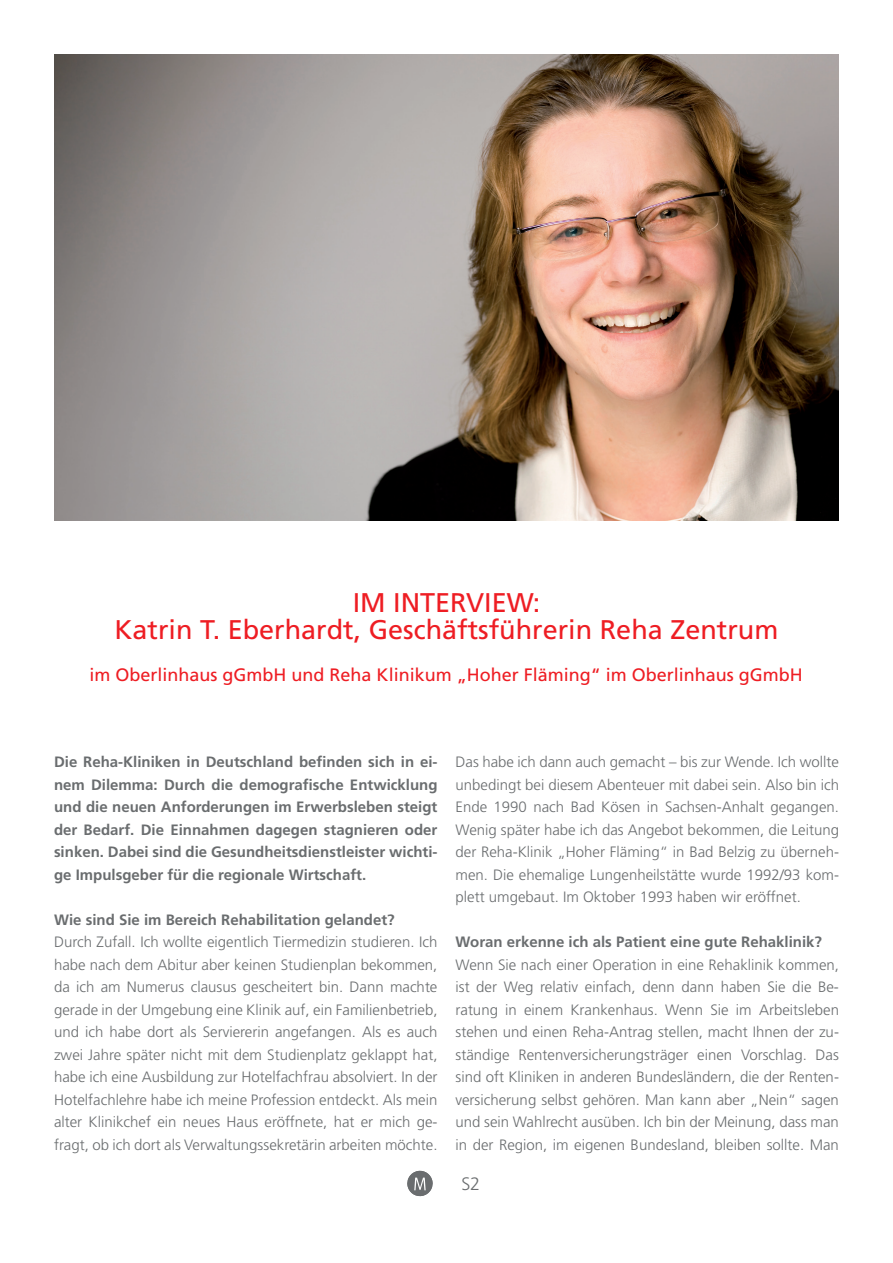
<style>
.page{position:relative;width:893px;height:1263px;background:#fff}
.page>*{position:absolute;margin:0;border:0;box-sizing:border-box;transform-origin:0 0}
.t1{font:27px/27px "Frutiger LT Std";color:#ee1d23;text-align:center}
.t2{font:18px "Frutiger LT Std";color:#ee1d23}
.t3{font:300 18px "Frutiger LT Std";color:#6a6d6f}
.t4{font:300 15px/22.5px "Frutiger LT Std";color:#6a6d6f;text-align:justify}
.t5{font:700 15px/22.5px "Frutiger LT Std";color:#6a6d6f;text-align:justify}
</style>
<div class="page">
<svg style="left:407px;top:1171px;width:26px;height:26px"></svg>
<img style="left:54px;top:54px;width:784px;height:467px">
<h1 class="t1" style="left:115px;top:589px;width:665px">IM INTERVIEW:<br>Katrin T. Eberhardt, Geschäftsführerin Reha Zentrum</h1>
<p class="t2" style="left:90px;top:664px;width:715px">im Oberlinhaus gGmbH und Reha Klinikum „Hoher Fläming“ im Oberlinhaus gGmbH</p>
<p class="t5" style="left:54px;top:751px;width:385px">Die Reha-Kliniken in Deutschland befinden sich in ei&shy;nem Dilemma: Durch die demografische Entwicklung und die neuen Anforderungen im Erwerbsleben steigt der Bedarf. Die Einnahmen dagegen stagnieren oder sinken. Dabei sind die Gesundheitsdienstleister wichti&shy;ge Impulsgeber für die regionale Wirtschaft.</p>
<p class="t5" style="left:54px;top:908px;width:342px">Wie sind Sie im Bereich Rehabilitation gelandet?</p>
<p class="t4" style="left:54px;top:931px;width:385px">Durch Zufall. Ich wollte eigentlich Tiermedizin studieren. Ich habe nach dem Abitur aber keinen Studienplan bekommen, da ich am Numerus clausus gescheitert bin. Dann machte gerade in der Umgebung eine Klinik auf, ein Familienbetrieb, und ich habe dort als Serviererin angefangen. Als es auch zwei Jahre später nicht mit dem Studienplatz geklappt hat, habe ich eine Ausbildung zur Hotelfachfrau absolviert. In der Hotelfachlehre habe ich meine Profession entdeckt. Als mein alter Klinikchef ein neues Haus eröffnete, hat er mich ge&shy;fragt, ob ich dort als Verwaltungssekretärin arbeiten möchte.</p>
<p class="t4" style="left:455px;top:751px;width:385px">Das habe ich dann auch gemacht – bis zur Wende. Ich wollte unbedingt bei diesem Abenteuer mit dabei sein. Also bin ich Ende 1990 nach Bad Kösen in Sachsen-Anhalt gegangen.<br>Wenig später habe ich das Angebot bekommen, die Leitung der Reha-Klinik „Hoher Fläming“ in Bad Belzig zu überneh&shy;men. Die ehemalige Lungenheilstätte wurde 1992/93 kom&shy;plett umgebaut. Im Oktober 1993 haben wir eröffnet.</p>
<p class="t5" style="left:455px;top:931px;width:368px">Woran erkenne ich als Patient eine gute Rehaklinik?</p>
<p class="t4" style="left:455px;top:954px;width:385px">Wenn Sie nach einer Operation in eine Rehaklinik kommen, ist der Weg relativ einfach, denn dann haben Sie die Be&shy;ratung in einem Krankenhaus. Wenn Sie im Arbeitsleben stehen und einen Reha-Antrag stellen, macht Ihnen der zu&shy;ständige Rentenversicherungsträger einen Vorschlag. Das sind oft Kliniken in anderen Bundesländern, die der Renten&shy;versicherung selbst gehören. Man kann aber „Nein“ sagen und sein Wahlrecht ausüben. Ich bin der Meinung, dass man in der Region, im eigenen Bundesland, bleiben sollte. Man</p>
<p class="t3" style="left:461px;top:1174px;width:20px">S2</p>
</div>
